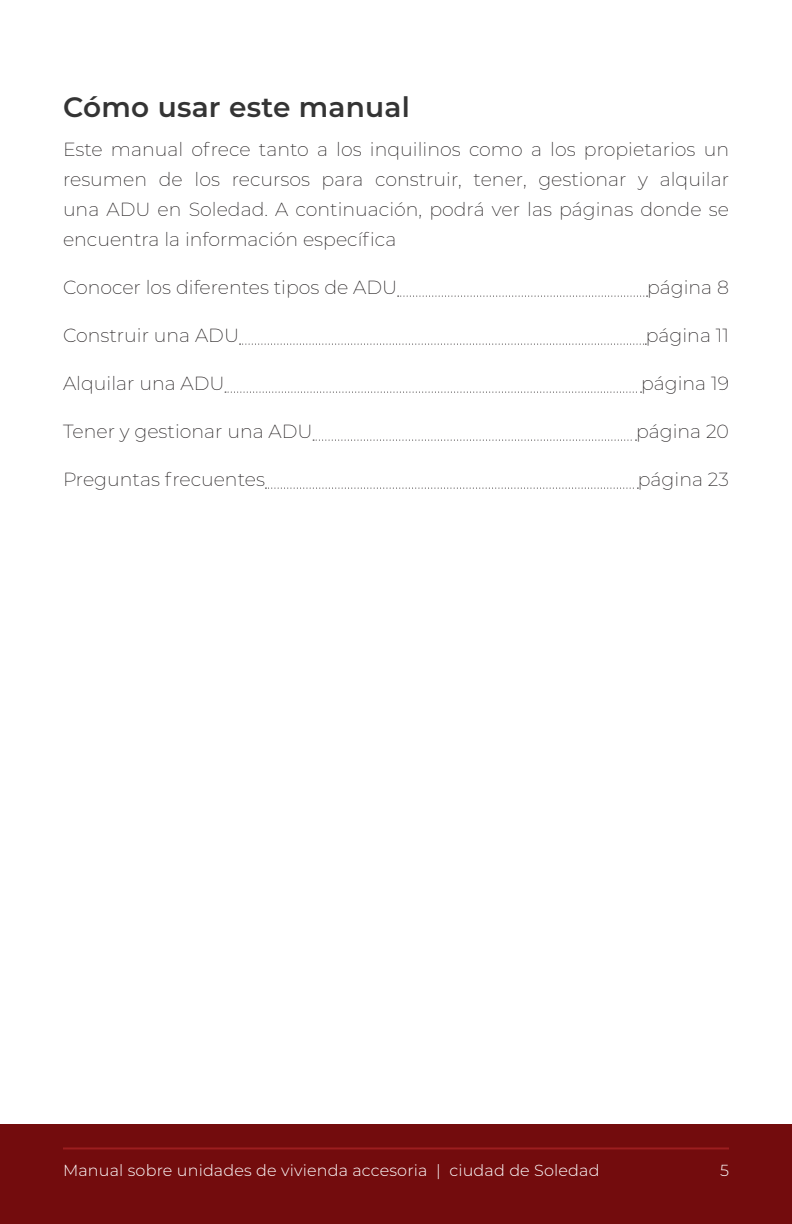
<style>
.page{position:relative;width:792px;height:1224px;background:#fff}
.page>*{position:absolute;margin:0;border:0;box-sizing:border-box;transform-origin:0 0}
.Heading_2{font:600 28px "Montserrat";letter-spacing:.01em;color:#343434}
.t1{font:200 19px/30px "Montserrat";color:#231f20;text-align:justify}
.t2{font:300 16px "Montserrat";letter-spacing:.01em;color:#fff}
</style>
<div class="page">
<div style="left:0;top:1125px;width:792px;height:99px;background:#730c0d"></div>
<hr style="left:63px;top:1147px;width:666px;height:2px;background:#9c1e1f">
<svg style="left:398px;top:296px;width:250px;height:1px"></svg>
<svg style="left:240px;top:344px;width:406px;height:1px"></svg>
<svg style="left:225px;top:392px;width:417px;height:1px"></svg>
<svg style="left:313px;top:440px;width:324px;height:1px"></svg>
<svg style="left:265px;top:488px;width:373px;height:1px"></svg>
<p class="Heading_2" style="left:63px;top:87px;width:349px">Cómo usar este manual</p>
<p class="t1" style="left:63px;top:134px;width:668px">Este manual ofrece tanto a los inquilinos como a los propietarios un resumen de los recursos para construir, tener, gestionar y alquilar una ADU en Soledad. A continuación, podrá ver las páginas donde se encuentra la información específica</p>
<p class="t1" style="left:63px;top:272px;width:336px">Conocer los diferentes tipos de ADU</p>
<p class="t1" style="left:647px;top:272px;width:83px">página 8</p>
<p class="t1" style="left:63px;top:320px;width:178px">Construir una ADU</p>
<p class="t1" style="left:646px;top:320px;width:85px">página 11</p>
<p class="t1" style="left:63px;top:368px;width:163px">Alquilar una ADU</p>
<p class="t1" style="left:641px;top:368px;width:89px">página 19</p>
<p class="t1" style="left:63px;top:416px;width:251px">Tener y gestionar una ADU</p>
<p class="t1" style="left:636px;top:416px;width:94px">página 20</p>
<p class="t1" style="left:63px;top:464px;width:203px">Preguntas frecuentes</p>
<p class="t1" style="left:638px;top:464px;width:93px">página 23</p>
<p class="t2" style="left:63px;top:1160px;width:538px">Manual sobre unidades de vivienda accesoria | ciudad de Soledad</p>
<p class="t2" style="left:720px;top:1160px;width:10px">5</p>
</div>
